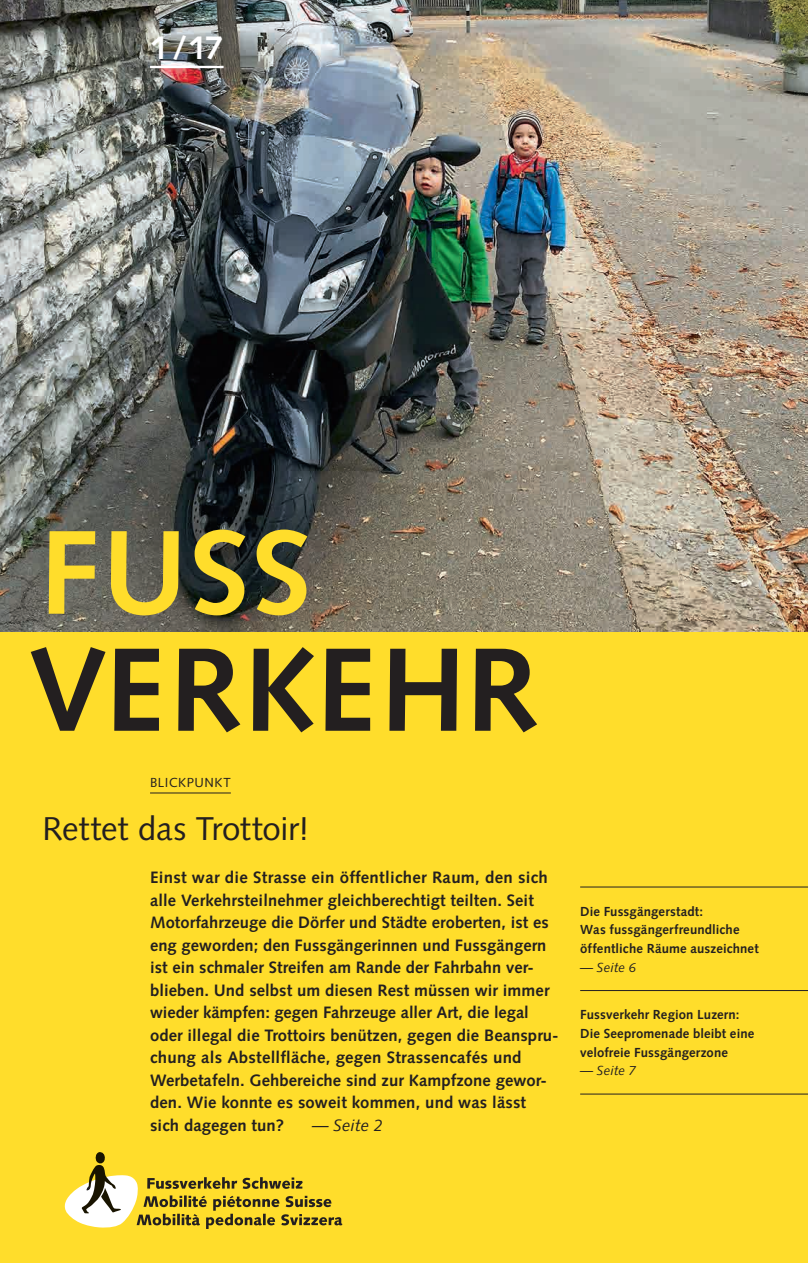
<style>
.page{position:relative;width:808px;height:1263px;background:#ffdd2b}
.page>*{position:absolute;margin:0;border:0;box-sizing:border-box;transform-origin:0 0}
.t1{font:33px "Syntax LT Std";letter-spacing:-.005em;color:#231f20}
.t2{font:700 33px "Syntax LT Std";color:#fff}
.t3{font:700 16.5px/22.5px "Syntax LT Std";letter-spacing:.005em;color:#231f20}
.t4{font:italic 16.5px "Syntax LT Std";color:#231f20}
.t5{font:700 13.2px/18.8px "Syntax LT Std";letter-spacing:.01em;color:#231f20}
.t6{font:italic 13.2px "Syntax LT Std";letter-spacing:.005em;color:#231f20}
.t7{font:13.2px "Syntax LT Std";letter-spacing:.04em;color:#231f20}
</style>
<div class="page">
<svg style="left:65px;top:1152px;width:277px;height:77px"></svg>
<hr style="left:580px;top:887px;width:228px;height:1px;background:#231f20">
<hr style="left:580px;top:990px;width:228px;height:1px;background:#231f20">
<hr style="left:580px;top:1094px;width:228px;height:1px;background:#231f20">
<hr style="left:150px;top:793px;width:81px;height:1px;background:#231f20">
<img style="left:0;top:0;width:808px;height:631px">
<hr style="left:150px;top:66px;width:74px;height:2px;background:#fff">
<svg style="left:31px;top:647px;width:506px;height:85px"></svg>
<svg style="left:49px;top:529px;width:258px;height:86px"></svg>
<h1 class="t2" style="left:150px;top:28px;width:75px">1/17</h1>
<p class="t7" style="left:150px;top:775px;width:82px">BLICKPUNKT</p>
<h1 class="t1" style="left:43px;top:808px;width:269px">Rettet das Trottoir!</h1>
<p class="t3" style="left:150px;top:866px;width:410px">Einst war die Strasse ein öffentlicher Raum, den sich alle Verkehrsteilnehmer gleichberechtigt teilten. Seit Motorfahrzeuge die Dörfer und Städte eroberten, ist es eng geworden; den Fussgängerinnen und Fussgängern ist ein schmaler Streifen am Rande der Fahrbahn ver&shy;blieben. Und selbst um diesen Rest müssen wir immer wieder kämpfen: gegen Fahrzeuge aller Art, die legal oder illegal die Trottoirs benützen, gegen die Beanspru&shy;chung als Abstellfläche, gegen Strassencafés und Werbetafeln. Gehbereiche sind zur Kampfzone gewor&shy;den. Wie konnte es soweit kommen, und was lässt sich dagegen tun?</p>
<p class="t4" style="left:312px;top:1115px;width:72px">— Seite 2</p>
<p class="t5" style="left:580px;top:902px;width:180px">Die Fussgängerstadt:<br>Was fussgängerfreundliche öffentliche Räume auszeichnet</p>
<p class="t6" style="left:580px;top:959px;width:57px">— Seite 6</p>
<p class="t5" style="left:580px;top:1005px;width:176px">Fussverkehr Region Luzern:<br>Die Seepromenade bleibt eine velofreie Fussgängerzone</p>
<p class="t6" style="left:580px;top:1063px;width:57px">— Seite 7</p>
</div>
